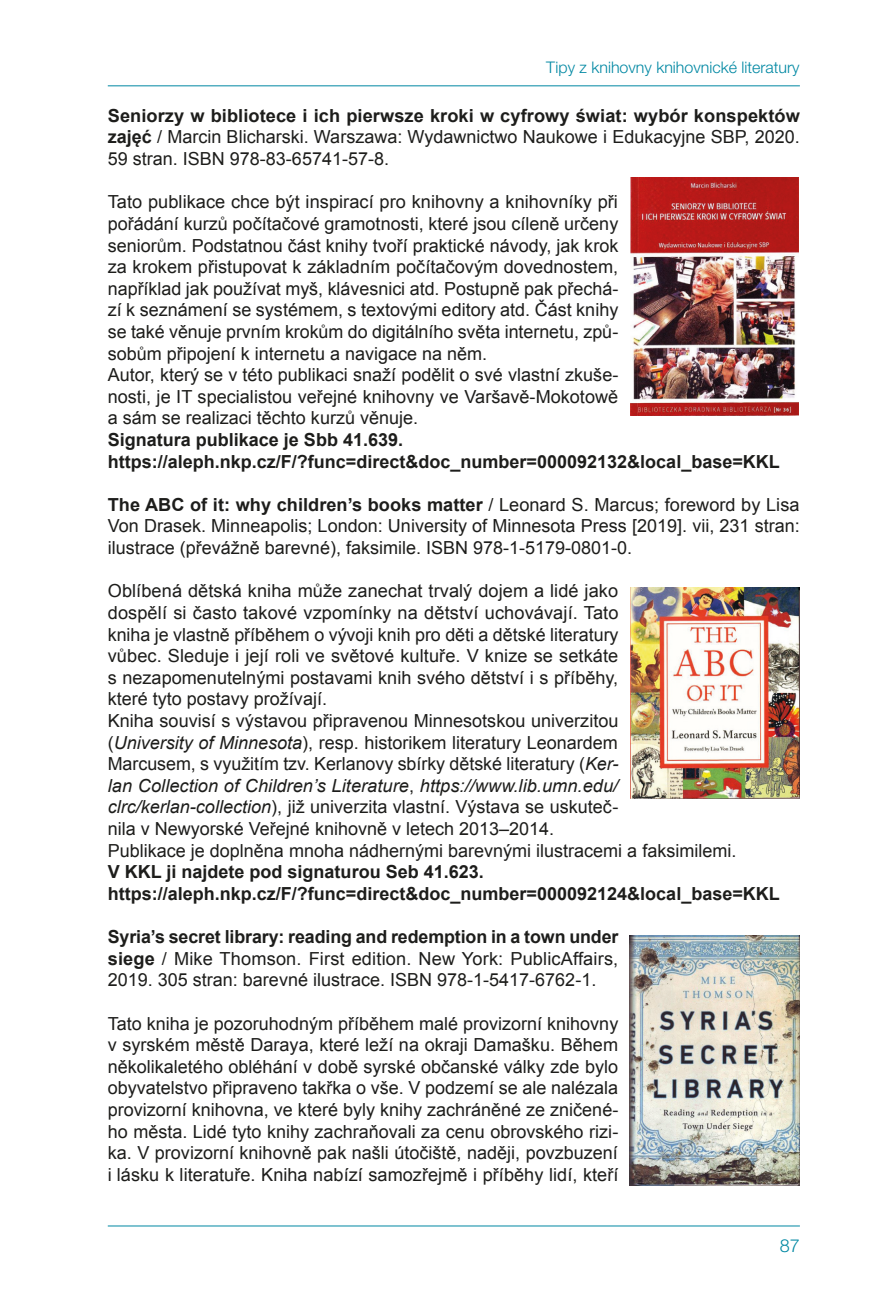
<style>
.page{position:relative;width:885px;height:1316px;background:#fff}
.page>*{position:absolute;margin:0;border:0;box-sizing:border-box;transform-origin:0 0}
.t1{font:18px/21.6px "Arial";color:#1d1d1b;text-align:justify}
.t2{font:700 18px/21.6px "Arial";color:#1d1d1b}
.t3{font:300 18px "Helvetica Neue CE";color:#0088a3}
.t4{font:300 16px "Helvetica Neue CE";color:#0088a3}
.s1{font-weight:700}
.s2{font-style:italic}
</style>
<div class="page">
<hr style="left:108px;top:85px;width:691px;height:1px;background:#0088a3">
<hr style="left:108px;top:1225px;width:691px;height:1px;background:#0088a3">
<img style="left:630px;top:177px;width:168px;height:238px">
<img style="left:630px;top:587px;width:169px;height:211px">
<img style="left:629px;top:935px;width:170px;height:250px">
<p class="t4" style="left:546px;top:58px;width:255px">Tipy z knihovny knihovnické literatury</p>
<p class="t1" style="left:108px;top:105px;width:693px"><span class="s1">Seniorzy w bibliotece i ich pierwsze kroki w cyfrowy świat: wybór konspektów zajęć</span> / Marcin Blicharski. Warszawa: Wydawnictwo Naukowe i Edukacyjne SBP, 2020.<br>59 stran. ISBN 978-83-65741-57-8.</p>
<p class="t1" style="left:108px;top:191px;width:512px;text-align:left">Tato publikace chce být inspirací pro knihovny a knihovníky při pořádání kurzů počítačové gramotnosti, které jsou cíleně určeny seniorům. Podstatnou část knihy tvoří praktické návody, jak krok za krokem přistupovat k základním počítačovým dovednostem, například jak používat myš, klávesnici atd. Postupně pak přechá&shy;zí k seznámení se systémem, s textovými editory atd. Část knihy se také věnuje prvním krokům do digitálního světa internetu, způ&shy;sobům připojení k internetu a navigace na něm.<br>Autor, který se v této publikaci snaží podělit o své vlastní zkuše&shy;nosti, je IT specialistou veřejné knihovny ve Varšavě-Mokotowě a sám se realizaci těchto kurzů věnuje.</p>
<p class="t2" style="left:108px;top:429px;width:673px">Signatura publikace je Sbb 41.639. https://aleph.nkp.cz/F/?func=direct&amp;doc_number=000092132&amp;local_base=KKL</p>
<p class="t1" style="left:108px;top:494px;width:693px"><span class="s1">The ABC of it: why children’s books matter</span> / Leonard S. Marcus; foreword by Lisa Von Drasek. Minneapolis; London: University of Minnesota Press [2019]. vii, 231 stran: ilustrace (převážně barevné), faksimile. ISBN 978-1-5179-0801-0.</p>
<p class="t1" style="left:108px;top:580px;width:630px;text-align:left">Oblíbená dětská kniha může zanechat trvalý dojem a lidé jako<br>dospělí si často takové vzpomínky na dětství uchovávají. Tato<br>kniha je vlastně příběhem o vývoji knih pro děti a dětské literatury<br>vůbec. Sleduje i její roli ve světové kultuře. V knize se setkáte<br>s nezapomenutelnými postavami knih svého dětství i s příběhy,<br>které tyto postavy prožívají.<br>Kniha souvisí s výstavou připravenou Minnesotskou univerzitou<br>(<span class="s2">University of Minnesota</span>), resp. historikem literatury Leonardem<br>Marcusem, s využitím tzv. Kerlanovy sbírky dětské literatury (<span class="s2">Ker-<br>lan Collection of Children’s Literature</span>, <span class="s2">https://www.lib.umn.edu/ clrc/kerlan-collection</span>), již univerzita vlastní. Výstava se uskuteč-<br>nila v Newyorské Veřejné knihovně v letech 2013–2014.<br>Publikace je doplněna mnoha nádhernými barevnými ilustracemi a faksimilemi.</p>
<p class="t2" style="left:108px;top:861px;width:673px">V KKL ji najdete pod signaturou Seb 41.623. https://aleph.nkp.cz/F/?func=direct&amp;doc_number=000092124&amp;local_base=KKL</p>
<p class="t1" style="left:108px;top:926px;width:512px"><span class="s1">Syria’s secret library: reading and redemption in a town under siege</span> / Mike Thomson. First edition. New York: PublicAffairs, 2019. 305 stran: barevné ilustrace. ISBN 978-1-5417-6762-1.</p>
<p class="t1" style="left:108px;top:1012px;width:512px">Tato kniha je pozoruhodným příběhem malé provizorní knihovny v syrském městě Daraya, které leží na okraji Damašku. Během několikaletého obléhání v době syrské občanské války zde bylo obyvatelstvo připraveno takřka o vše. V podzemí se ale nalézala provizorní knihovna, ve které byly knihy zachráněné ze zničené&shy;ho města. Lidé tyto knihy zachraňovali za cenu obrovského rizi&shy;ka. V provizorní knihovně pak našli útočiště, naději, povzbuzení i lásku k literatuře. Kniha nabízí samozřejmě i příběhy lidí, kteří</p>
<p class="t3" style="left:779px;top:1234px;width:22px">87</p>
</div>
